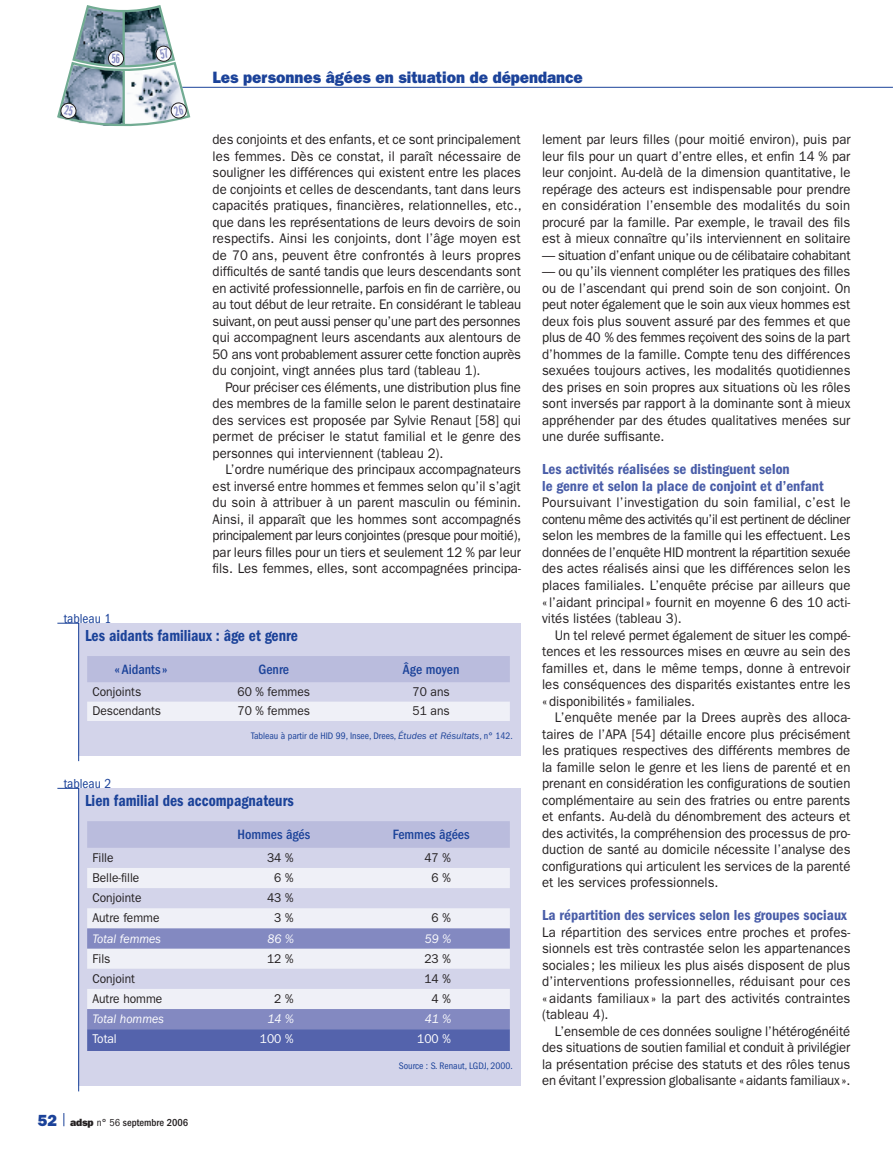
<style>
.page{position:relative;width:893px;height:1149px;background:#fff}
.page>*{position:absolute;margin:0;border:0;box-sizing:border-box;transform-origin:0 0}
.t1{font:16.5px "ITC Franklin Gothic Std Dm Cd";color:#1b4299;scale:.94 1}
.t2{font:16.5px "ITC Franklin Gothic Std Hvy";color:#1b4299;scale:.94 1}
.t3{font:15px/16.5px "ITC Franklin Gothic Std Dm Cd";color:#495da8}
.t4{font:13.95px/16.5px "ITC Franklin Gothic Std";color:#231f20;text-align:justify;scale:.94 1}
.t5{font:500 condensed 13.95px "ITC Franklin Gothic Std";color:#1b4299}
.t6{font:condensed 13.5px "ITC Franklin Gothic Std";color:#1b4299}
.t7{font:12.75px "ITC Franklin Gothic Std";color:#231f20;scale:.94 1}
.t8{font:italic 12.75px "ITC Franklin Gothic Std";color:#fff;scale:.94 1}
.t9{font:12.75px "ITC Franklin Gothic Std";color:#fff;scale:.94 1}
.t10{font:500 condensed 10.5px "ITC Franklin Gothic Std";color:#231f20}
.t11{font:condensed 9.75px "ITC Franklin Gothic Std";color:#1b4299}
.s1{font-style:italic;font-stretch:normal}
.s2{font-family:"ITC Franklin Gothic Std Hvy";font-weight:400;font-stretch:normal;font-size:16.2px;color:#1b4299}
.s3{font-family:"ITC Franklin Gothic Std Hvy";font-weight:400;font-stretch:normal}
.s4{font-weight:400}
</style>
<div class="page">
<hr style="left:125px;top:87px;width:768px;height:1px;background:#1b4299">
<svg style="left:64px;top:1113px;width:1px;height:12px"></svg>
<div style="left:79px;top:623px;width:442px;height:132px;background:#d3d4ea"></div>
<svg style="left:57px;top:622px;width:22px;height:139px"></svg>
<div style="left:87px;top:656px;width:423px;height:26px;background:#babcdd"></div>
<div style="left:87px;top:702px;width:423px;height:18px;background:#eff0f7"></div>
<div style="left:79px;top:788px;width:442px;height:297px;background:#d3d4ea"></div>
<svg style="left:57px;top:787px;width:22px;height:304px"></svg>
<div style="left:87px;top:821px;width:423px;height:26px;background:#babcdd"></div>
<svg style="left:87px;top:868px;width:423px;height:60px;fill:#eff0f7"></svg>
<svg style="left:87px;top:928px;width:423px;height:100px"></svg>
<svg style="left:87px;top:1028px;width:423px;height:22px;background:#5765ad"></svg>
<svg style="left:57px;top:5px;width:135px;height:122px"></svg>
<p class="t2" style="left:213px;top:68px;width:395px">Les personnes âgées en situation de dépendance</p>
<p class="t4" style="left:213px;top:131px;width:330px">des conjoints et des enfants, et ce sont principalement les femmes. Dès ce constat, il paraît nécessaire de souligner les différences qui existent entre les places de conjoints et celles de descendants, tant dans leurs capacités pratiques, financières, relationnelles, etc., que dans les représentations de leurs devoirs de soin respectifs. Ainsi les conjoints, dont l’âge moyen est de 70 ans, peuvent être confrontés à leurs propres difficultés de santé tandis que leurs descendants sont en activité professionnelle, parfois en fin de carrière, ou au tout début de leur retraite. En considérant le tableau suivant, on peut aussi penser qu’une part des personnes qui accompagnent leurs ascendants aux alentours de 50 ans vont probablement assurer cette fonction auprès du conjoint, vingt années plus tard (tableau 1).</p>
<p class="t4" style="left:213px;top:379px;width:330px;text-indent:13px">Pour préciser ces éléments, une distribution plus fine des membres de la famille selon le parent destinataire des services est proposée par Sylvie Renaut [58] qui permet de préciser le statut familial et le genre des personnes qui interviennent (tableau 2).</p>
<p class="t4" style="left:213px;top:461px;width:330px;text-indent:13px">L’ordre numérique des principaux accompagnateurs est inversé entre hommes et femmes selon qu’il s’agit du soin à attribuer à un parent masculin ou féminin.<br>Ainsi, il apparaît que les hommes sont accompagnés principalement par leurs conjointes (presque pour moitié), par leurs filles pour un tiers et seulement 12 % par leur fils. Les femmes, elles, sont accompagnées principa-</p>
<p class="t6" style="left:64px;top:610px;width:49px">tableau 1</p>
<p class="t1" style="left:85px;top:626px;width:228px">Les aidants familiaux : âge et genre</p>
<p class="t5" style="left:115px;top:661px;width:55px">« Aidants»</p>
<p class="t5" style="left:259px;top:661px;width:32px">Genre</p>
<p class="t5" style="left:403px;top:661px;width:58px">Âge moyen</p>
<p class="t7" style="left:92px;top:684px;width:54px">Conjoints</p>
<p class="t7" style="left:238px;top:684px;width:79px">60 % femmes</p>
<p class="t7" style="left:413px;top:684px;width:41px">70 ans</p>
<p class="t7" style="left:92px;top:703px;width:75px">Descendants</p>
<p class="t7" style="left:238px;top:703px;width:79px">70 % femmes</p>
<p class="t7" style="left:413px;top:703px;width:41px">51 ans</p>
<p class="t11" style="left:251px;top:729px;width:263px">Tableau à partir de HID 99, Insee, Drees, <span class="s1">Études et Résultats</span>, n° 142.</p>
<p class="t6" style="left:64px;top:775px;width:49px">tableau 2</p>
<p class="t1" style="left:85px;top:791px;width:224px">Lien familial des accompagnateurs</p>
<p class="t5" style="left:237px;top:826px;width:74px">Hommes âgés</p>
<p class="t5" style="left:393px;top:826px;width:78px">Femmes âgées</p>
<p class="t7" style="left:92px;top:850px;width:24px">Fille</p>
<p class="t7" style="left:267px;top:850px;width:30px">34 %</p>
<p class="t7" style="left:424px;top:850px;width:30px">47 %</p>
<p class="t7" style="left:92px;top:870px;width:51px">Belle-fille</p>
<p class="t7" style="left:274px;top:870px;width:22px">6 %</p>
<p class="t7" style="left:432px;top:870px;width:22px">6 %</p>
<p class="t7" style="left:92px;top:890px;width:54px">Conjointe</p>
<p class="t7" style="left:267px;top:890px;width:30px">43 %</p>
<p class="t7" style="left:92px;top:910px;width:73px">Autre femme</p>
<p class="t7" style="left:274px;top:910px;width:22px">3 %</p>
<p class="t7" style="left:432px;top:910px;width:22px">6 %</p>
<p class="t8" style="left:92px;top:931px;width:74px">Total femmes</p>
<p class="t8" style="left:267px;top:931px;width:30px">86 %</p>
<p class="t8" style="left:425px;top:931px;width:30px">59 %</p>
<p class="t7" style="left:92px;top:950px;width:21px">Fils</p>
<p class="t7" style="left:267px;top:950px;width:30px">12 %</p>
<p class="t7" style="left:424px;top:950px;width:30px">23 %</p>
<p class="t7" style="left:92px;top:970px;width:47px">Conjoint</p>
<p class="t7" style="left:424px;top:970px;width:30px">14 %</p>
<p class="t7" style="left:92px;top:991px;width:76px">Autre homme</p>
<p class="t7" style="left:274px;top:991px;width:22px">2 %</p>
<p class="t7" style="left:432px;top:991px;width:22px">4 %</p>
<p class="t8" style="left:92px;top:1011px;width:78px">Total hommes</p>
<p class="t8" style="left:267px;top:1011px;width:30px">14 %</p>
<p class="t8" style="left:425px;top:1011px;width:30px">41 %</p>
<p class="t9" style="left:92px;top:1031px;width:28px">Total</p>
<p class="t9" style="left:260px;top:1031px;width:37px">100 %</p>
<p class="t9" style="left:417px;top:1031px;width:37px">100 %</p>
<p class="t11" style="left:399px;top:1059px;width:116px">Source : S. Renaut, LGDJ, 2000.</p>
<p class="t10" style="left:38px;top:1115px;width:152px"><span class="s2">52</span> <span class="s3">adsp</span> <span class="s4">n° 56</span> septembre 2006</p>
<p class="t4" style="left:542px;top:131px;width:330px">lement par leurs filles (pour moitié environ), puis par leur fils pour un quart d’entre elles, et enfin 14 % par leur conjoint. Au-delà de la dimension quantitative, le repérage des acteurs est indispensable pour prendre en considération l’ensemble des modalités du soin procuré par la famille. Par exemple, le travail des fils est à mieux connaître qu’ils interviennent en solitaire</p>
<p class="t4" style="left:542px;top:247px;width:330px">— situation d’enfant unique ou de célibataire cohabitant</p>
<p class="t4" style="left:542px;top:263px;width:329px">— ou qu’ils viennent compléter les pratiques des filles ou de l’ascendant qui prend soin de son conjoint. On peut noter également que le soin aux vieux hommes est deux fois plus souvent assuré par des femmes et que plus de 40 % des femmes reçoivent des soins de la part d’hommes de la famille. Compte tenu des différences sexuées toujours actives, les modalités quotidiennes des prises en soin propres aux situations où les rôles sont inversés par rapport à la dominante sont à mieux appréhender par des études qualitatives menées sur une durée suffisante.</p>
<p class="t3" style="left:542px;top:461px;width:283px">Les activités réalisées se distinguent selon<br>le genre et selon la place de conjoint et d’enfant</p>
<p class="t4" style="left:542px;top:494px;width:330px">Poursuivant l’investigation du soin familial, c’est le contenu même des activités qu’il est pertinent de décliner selon les membres de la famille qui les effectuent. Les données de l’enquête HID montrent la répartition sexuée des actes réalisés ainsi que les différences selon les places familiales. L’enquête précise par ailleurs que « l’aidant principal » fournit en moyenne 6 des 10 acti&shy;vités listées (tableau 3).</p>
<p class="t4" style="left:542px;top:626px;width:329px;text-indent:13px">Un tel relevé permet également de situer les compé&shy;tences et les ressources mises en œuvre au sein des familles et, dans le même temps, donne à entrevoir les conséquences des disparités existantes entre les «disponibilités» familiales.</p>
<p class="t4" style="left:542px;top:709px;width:329px;text-indent:13px">L’enquête menée par la Drees auprès des alloca&shy;taires de l’APA [54] détaille encore plus précisément les pratiques respectives des différents membres de la famille selon le genre et les liens de parenté et en prenant en considération les configurations de soutien complémentaire au sein des fratries ou entre parents et enfants. Au-delà du dénombrement des acteurs et des activités, la compréhension des processus de pro&shy;duction de santé au domicile nécessite l’analyse des configurations qui articulent les services de la parenté et les services professionnels.</p>
<p class="t3" style="left:542px;top:906px;width:306px">La répartition des services selon les groupes sociaux</p>
<p class="t4" style="left:542px;top:923px;width:330px">La répartition des services entre proches et profes&shy;sionnels est très contrastée selon les appartenances sociales; les milieux les plus aisés disposent de plus d’interventions professionnelles, réduisant pour ces «aidants familiaux » la part des activités contraintes (tableau 4).</p>
<p class="t4" style="left:542px;top:1022px;width:329px;text-indent:13px">L’ensemble de ces données souligne l’hétérogénéité des situations de soutien familial et conduit à privilégier la présentation précise des statuts et des rôles tenus en évitant l’expression globalisante «aidants familiaux ».</p>
</div>
